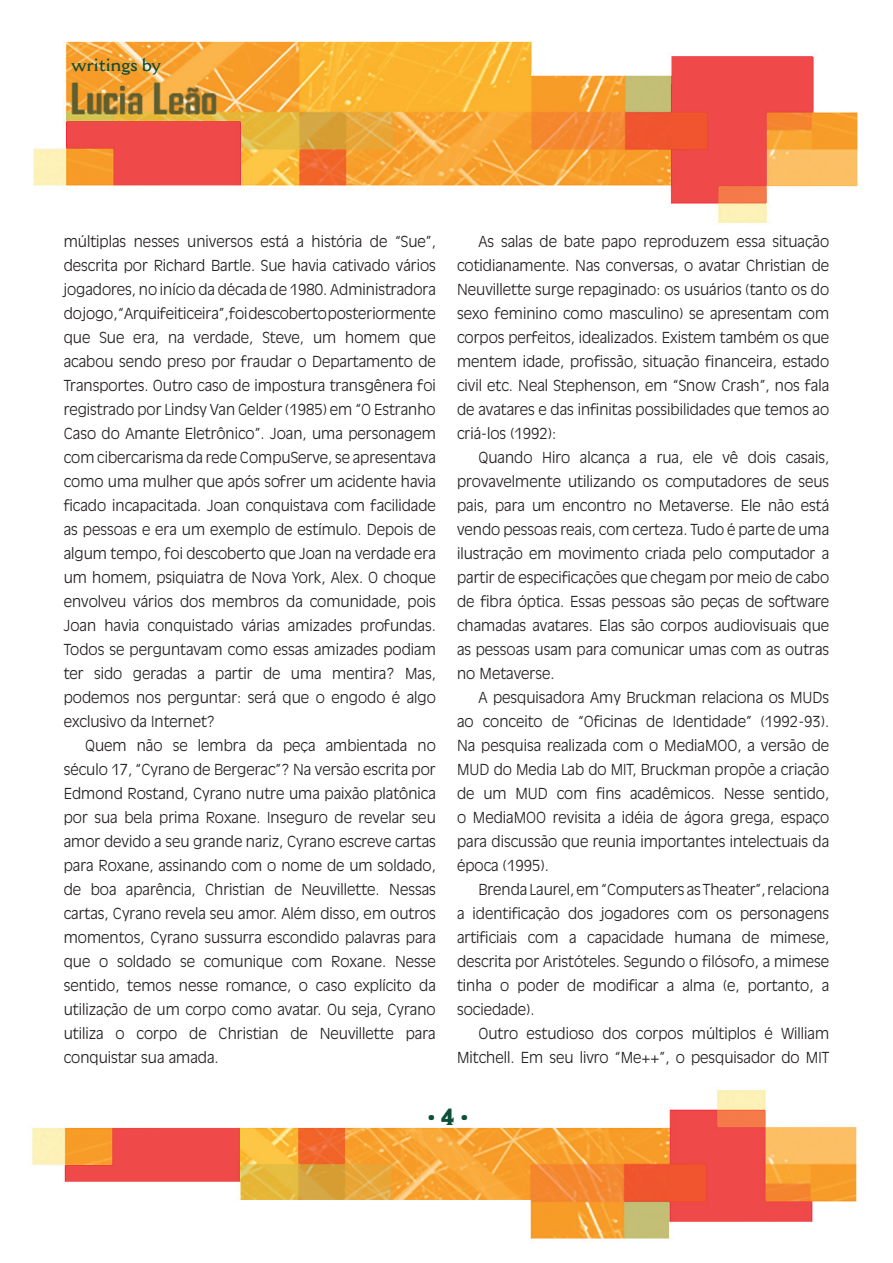
<style>
.page{position:relative;width:893px;height:1263px;background:#fff}
.page>*{position:absolute;margin:0;border:0;box-sizing:border-box;transform-origin:0 0}
.t1{font:800 22.5px "Cantoria MT Std";color:#0d4f3a}
.t2{font:600 18px "Cantoria MT Std";color:#0d4f3a}
.t3{font:300 15px/24px "Antique Olive Std";color:#231f20;text-align:justify}
</style>
<div class="page">
<img style="left:33px;top:41px;width:825px;height:182px">
<img style="left:32px;top:1090px;width:825px;height:149px">
<svg style="left:442px;top:1109px;width:12px;height:16px"></svg>
<p class="t2" style="left:72px;top:54px;width:91px">writings by</p>
<p class="t3" style="left:64px;top:230px;width:374px">múltiplas nesses universos está a história de “Sue”, descrita por Richard Bartle. Sue havia cativado vários jogadores, no início da década de 1980. Administradora do jogo, “Arquifeiticeira”, foi descoberto posteriormente que Sue era, na verdade, Steve, um homem que acabou sendo preso por fraudar o Departamento de Transportes. Outro caso de impostura transgênera foi registrado por Lindsy Van Gelder (1985) em “O Estranho Caso do Amante Eletrônico”. Joan, uma personagem com cibercarisma da rede CompuServe, se apresentava como uma mulher que após sofrer um acidente havia ficado incapacitada. Joan conquistava com facilidade as pessoas e era um exemplo de estímulo. Depois de algum tempo, foi descoberto que Joan na verdade era um homem, psiquiatra de Nova York, Alex. O choque envolveu vários dos membros da comunidade, pois Joan havia conquistado várias amizades profundas.<br>Todos se perguntavam como essas amizades podiam ter sido geradas a partir de uma mentira? Mas, podemos nos perguntar: será que o engodo é algo exclusivo da Internet?</p>
<p class="t3" style="left:64px;top:734px;width:374px;text-indent:21px">Quem não se lembra da peça ambientada no século 17, “Cyrano de Bergerac”? Na versão escrita por Edmond Rostand, Cyrano nutre uma paixão platônica por sua bela prima Roxane. Inseguro de revelar seu amor devido a seu grande nariz, Cyrano escreve cartas para Roxane, assinando com o nome de um soldado, de boa aparência, Christian de Neuvillette. Nessas cartas, Cyrano revela seu amor. Além disso, em outros momentos, Cyrano sussurra escondido palavras para que o soldado se comunique com Roxane. Nesse sentido, temos nesse romance, o caso explícito da utilização de um corpo como avatar. Ou seja, Cyrano utiliza o corpo de Christian de Neuvillette para conquistar sua amada.</p>
<p class="t3" style="left:457px;top:230px;width:374px;text-indent:21px">As salas de bate papo reproduzem essa situação cotidianamente. Nas conversas, o avatar Christian de Neuvillette surge repaginado: os usuários (tanto os do sexo feminino como masculino) se apresentam com corpos perfeitos, idealizados. Existem também os que mentem idade, profissão, situação financeira, estado civil etc. Neal Stephenson, em “Snow Crash”, nos fala de avatares e das infinitas possibilidades que temos ao criá-los (1992):</p>
<p class="t3" style="left:457px;top:446px;width:374px;text-indent:21px">Quando Hiro alcança a rua, ele vê dois casais, provavelmente utilizando os computadores de seus pais, para um encontro no Metaverse. Ele não está vendo pessoas reais, com certeza. Tudo é parte de uma ilustração em movimento criada pelo computador a partir de especificações que chegam por meio de cabo de fibra óptica. Essas pessoas são peças de software chamadas avatares. Elas são corpos audiovisuais que as pessoas usam para comunicar umas com as outras no Metaverse.</p>
<p class="t3" style="left:457px;top:686px;width:374px;text-indent:21px">A pesquisadora Amy Bruckman relaciona os MUDs ao conceito de “Oficinas de Identidade” (1992-93).<br>Na pesquisa realizada com o MediaMOO, a versão de MUD do Media Lab do MIT, Bruckman propõe a criação de um MUD com fins acadêmicos. Nesse sentido, o MediaMOO revisita a idéia de ágora grega, espaço para discussão que reunia importantes intelectuais da época (1995).</p>
<p class="t3" style="left:457px;top:878px;width:374px;text-indent:21px">Brenda Laurel, em “Computers as Theater”, relaciona a identificação dos jogadores com os personagens artificiais com a capacidade humana de mimese, descrita por Aristóteles. Segundo o filósofo, a mimese tinha o poder de modificar a alma (e, portanto, a sociedade).</p>
<p class="t3" style="left:457px;top:1022px;width:374px;text-align:right">Outro estudioso dos corpos múltiplos é William<br>Mitchell. Em seu livro “Me++”, o pesquisador do MIT</p>
<h1 class="t1" style="left:427px;top:1103px;width:42px">• •</h1>
</div>
